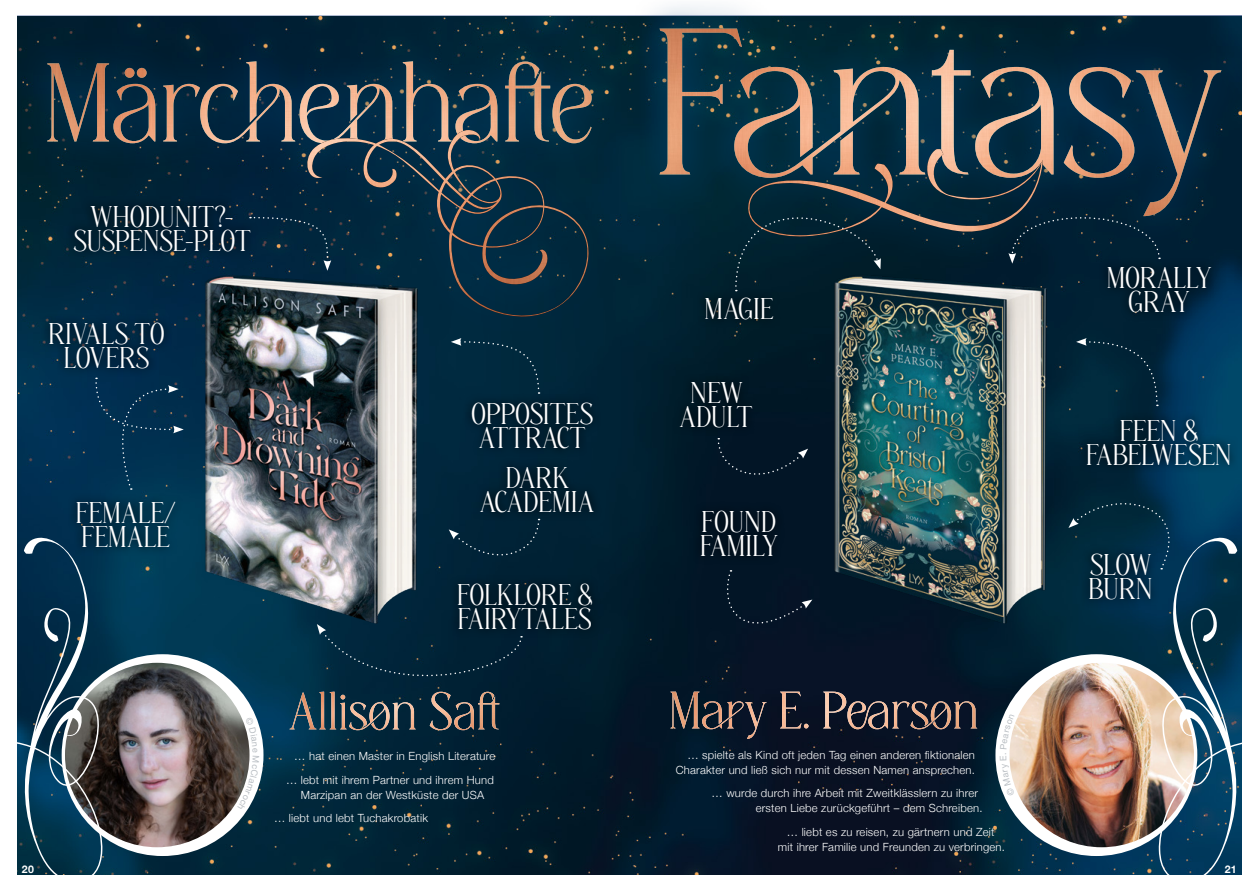
<style>
.page{position:relative;width:1259px;height:893px;background:#fff}
.page>*{position:absolute;margin:0;border:0;box-sizing:border-box;transform-origin:0 0}
.t1{font:30px/24px "Diranista";letter-spacing:-.01em;color:#fff;text-align:center}
.t2{font:300 11.25px/15px "Helvetica Neue";letter-spacing:.02em;color:#fff;text-align:right}
.t3{font:700 10.5px "Helvetica Neue";color:#fff}
</style>
<div class="page">
<img style="left:17px;top:16px;width:1225px;height:859px">
<div style="left:62px;top:654px;width:201px;height:202px;background:#fff;border-radius:50%"></div>
<div style="left:995px;top:654px;width:202px;height:202px;background:#fff;border-radius:50%"></div>
<img style="left:65px;top:663px;width:184px;height:184px;border-radius:92px">
<img style="left:1009px;top:663px;width:185px;height:184px;border-radius:92px">
<svg style="left:17px;top:537px;width:86px;height:338px;background:#274a5e"></svg>
<svg style="left:19px;top:5px;width:1223px;height:343px;background:#1c3c4d"></svg>
<img style="left:47px;top:61px;width:545px;height:82px">
<img style="left:659px;top:29px;width:562px;height:187px">
<svg style="left:302px;top:126px;width:291px;height:192px;background:#1d3a4a"></svg>
<img style="left:306px;top:128px;width:284px;height:190px">
<div style="left:670px;top:729px;width:307px;height:10px;background:#081326"></div>
<img style="left:670px;top:692px;width:307px;height:37px">
<div style="left:472px;top:458px;width:129px;height:64px;background:#001e2f"></div>
<div style="left:68px;top:493px;width:115px;height:63px;background:linear-gradient(to bottom,#002b46,#002f49)"></div>
<svg style="left:41px;top:313px;width:94px;height:64px;background:#012842"></svg>
<div style="left:463px;top:393px;width:139px;height:65px;background:#001f30"></div>
<div style="left:697px;top:288px;width:84px;height:41px;background:#001a25"></div>
<svg style="left:1120px;top:410px;width:118px;height:64px;background:#00314c"></svg>
<svg style="left:1120px;top:257px;width:99px;height:64px;background:#001f35"></svg>
<div style="left:692px;top:501px;width:92px;height:64px;background:#011120"></div>
<div style="left:672px;top:373px;width:89px;height:63px;background:#001522"></div>
<div style="left:450px;top:574px;width:150px;height:65px;background:#001a29"></div>
<div style="left:65px;top:196px;width:194px;height:64px;background:#001f33"></div>
<svg style="left:250px;top:216px;width:81px;height:54px;background:#072a41"></svg>
<div style="left:491px;top:338px;width:49px;height:56px;background:#00293d"></div>
<div style="left:1120px;top:338px;width:38px;height:68px;background:#002236"></div>
<svg style="left:734px;top:149px;width:426px;height:142px;background:#1b323e"></svg>
<div style="left:491px;top:519px;width:49px;height:50px;background:#002236"></div>
<div style="left:717px;top:438px;width:48px;height:50px;background:#021526"></div>
<img style="left:1068px;top:487px;width:174px;height:388px">
<div style="left:720px;top:570px;width:92px;height:74px;background:#021526"></div>
<svg style="left:289px;top:626px;width:233px;height:104px;background:#133142"></svg>
<div style="left:95px;top:378px;width:40px;height:112px;background:#003152"></div>
<img style="left:765px;top:270px;width:355px;height:356px">
<img style="left:135px;top:270px;width:356px;height:356px">
<svg style="left:237px;top:717px;width:22px;height:93px"></svg>
<svg style="left:999px;top:714px;width:15px;height:83px"></svg>
<h1 class="t1" style="left:73px;top:203px;width:179px">WHODUNIT?-<br>SUSPENSE-PLOT</h1>
<h1 class="t1" style="left:48px;top:320px;width:118px">RIVALS TO<br>LOVERS</h1>
<h1 class="t1" style="left:75px;top:499px;width:102px;text-align:left">FEMALE/<br>FEMALE</h1>
<h1 class="t1" style="left:471px;top:401px;width:124px;text-align:left">OPPOSITES<br>ATTRACT</h1>
<h1 class="t1" style="left:480px;top:464px;width:115px">DARK<br>ACADEMIA</h1>
<h1 class="t1" style="left:456px;top:582px;width:138px;text-align:left">FOLKLORE &amp;<br>FAIRYTALES</h1>
<p class="t2" style="left:286px;top:744px;width:211px;line-height:23.5px">… hat einen Master in English Literature … lebt mit ihrem Partner und ihrem Hund</p>
<p class="t2" style="left:274px;top:782px;width:212px;line-height:23.5px;text-align:left;text-indent:27px">Marzipan an der Westküste der USA … liebt und lebt Tuchakrobatik</p>
<h1 class="t1" style="left:704px;top:295px;width:71px">MAGIE</h1>
<h1 class="t1" style="left:680px;top:379px;width:74px">NEW<br>ADULT</h1>
<h1 class="t1" style="left:699px;top:508px;width:80px;text-align:left">FOUND<br>FAMILY</h1>
<p class="t2" style="left:676px;top:746px;width:301px">… spielte als Kind oft jeden Tag einen anderen fiktionalen<br>Charakter und ließ sich nur mit dessen Namen ansprechen.</p>
<p class="t2" style="left:756px;top:785px;width:228px;text-align:left;text-indent:-44px">… wurde durch ihre Arbeit mit Zweitklässlern zu ihrer ersten Liebe zurückgeführt – dem Schreiben.</p>
<p class="t2" style="left:778px;top:823px;width:229px;text-align:center">… liebt es zu reisen, zu gärtnern und Zeit<br>mit ihrer Familie und Freunden zu verbringen.</p>
<h1 class="t1" style="left:1106px;top:264px;width:107px">MORALLY<br>GRAY</h1>
<h1 class="t1" style="left:1085px;top:417px;width:148px">FEEN &amp;<br>FABELWESEN</h1>
<h1 class="t1" style="left:1088px;top:551px;width:66px;text-align:left">SLOW<br>BURN</h1>
<p class="t3" style="left:22px;top:861px;width:14px">20</p>
<p class="t3" style="left:1225px;top:861px;width:13px">21</p>
</div>
